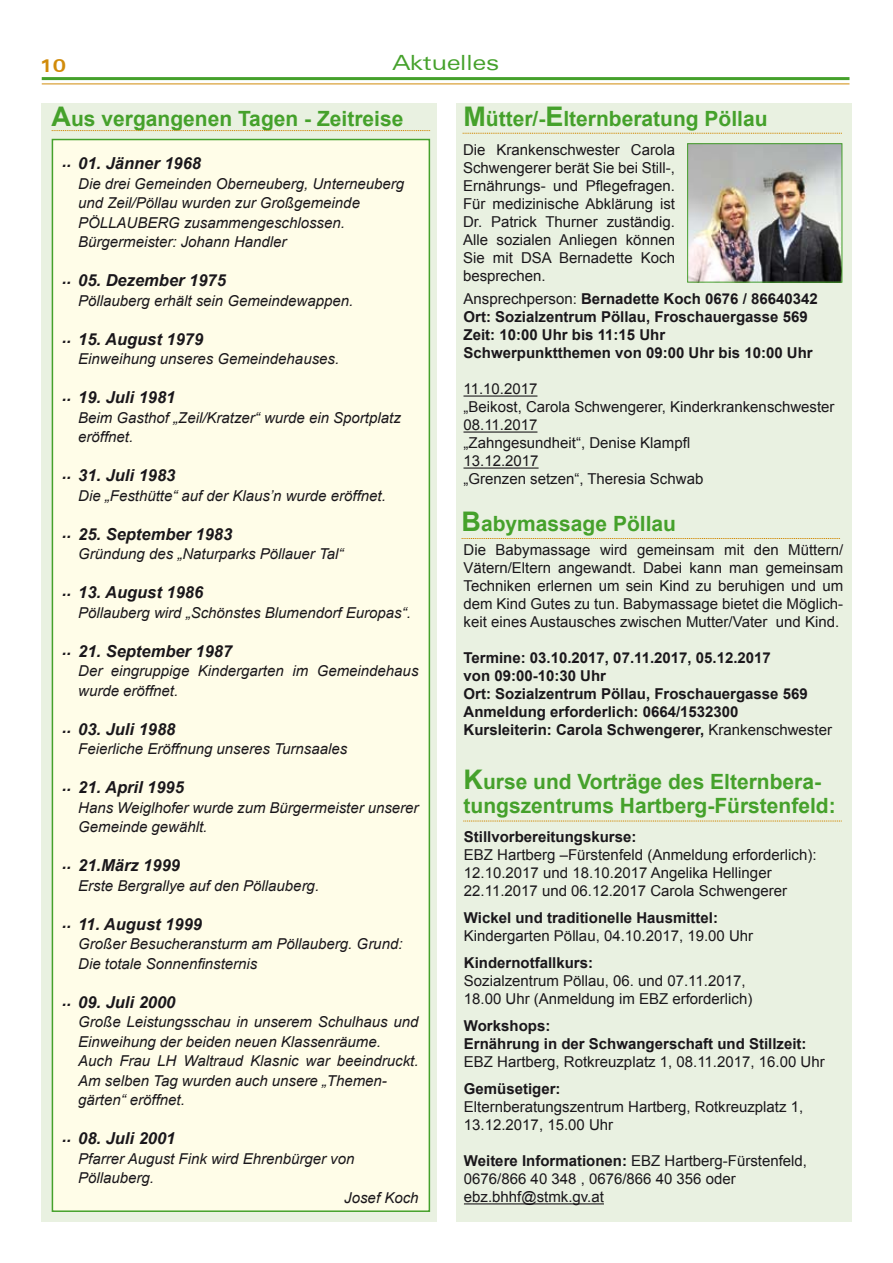
<style>
.page{position:relative;width:893px;height:1263px;background:#fff}
.page>*{position:absolute;margin:0;border:0;box-sizing:border-box;transform-origin:0 0}
.t1{font:700 21px/24px "Arial";color:#45a12b}
.t2{font:expanded 21px "Zurich BT";color:#45a12b}
.t3{font:700 expanded 18px "Zurich BT";color:#d18b0a}
.t4{font:italic 700 16.5px "Arial";color:#1a171b}
.t5{font:15px/18px "Arial";color:#1a171b}
.t6{font:italic 15px/19.5px "Arial";color:#1a171b}
.t7{font:700 15px/18px "Arial";color:#1a171b}
.s1{font-size:27px}
.s2{font-weight:400}
.s3{font-weight:700}
</style>
<div class="page">
<div style="left:41px;top:103px;width:396px;height:1119px;background:#e9f1e1"></div>
<div style="left:456px;top:103px;width:395px;height:1118px;background:#e9f1e1"></div>
<hr style="left:42px;top:84px;width:807px;height:1px;background:#d18b0a">
<hr style="left:42px;top:77px;width:807px;height:3px;background:#45a12b">
<div style="left:52px;top:139px;width:378px;height:1073px;background:#fffde8;border:2px solid #45a12b"></div>
<svg style="left:52px;top:130px;width:378px;height:1px"></svg>
<svg style="left:463px;top:821px;width:379px;height:1px"></svg>
<svg style="left:462px;top:538px;width:378px;height:1px"></svg>
<svg style="left:463px;top:133px;width:379px;height:1px"></svg>
<hr style="left:464px;top:1203px;width:140px;height:1px;background:#1a171b">
<hr style="left:463px;top:395px;width:74px;height:2px;background:#1a171b">
<hr style="left:463px;top:431px;width:74px;height:2px;background:#1a171b">
<hr style="left:463px;top:467px;width:76px;height:2px;background:#1a171b">
<img style="left:689px;top:145px;width:151px;height:135px">
<div style="left:687px;top:143px;width:155px;height:139px;border:1px solid #45a12b"></div>
<p class="t3" style="left:39px;top:55px;width:28px">10</p>
<h1 class="t2" style="left:392px;top:50px;width:108px">Aktuelles</h1>
<h1 class="t1" style="left:52px;top:107px;width:353px"><span class="s1">A</span>us vergangenen Tagen - Zeitreise</h1>
<h1 class="t1" style="left:463px;top:107px;width:306px"><span class="s1">M</span>ütter/-<span class="s1">E</span>lternberatung Pöllau</h1>
<p class="t4" style="left:78px;top:153px;width:124px">01. Jänner 1968</p>
<p class="t6" style="left:78px;top:174px;width:327px">Die drei Gemeinden Oberneuberg, Unterneuberg und Zeil/Pöllau wurden zur Großgemeinde PÖLLAUBERG zusammengeschlossen.<br>Bürgermeister: Johann Handler</p>
<p class="t4" style="left:78px;top:270px;width:149px">05. Dezember 1975</p>
<p class="t6" style="left:78px;top:291px;width:277px">Pöllauberg erhält sein Gemeindewappen.</p>
<p class="t4" style="left:78px;top:328px;width:127px">15. August 1979</p>
<p class="t6" style="left:78px;top:350px;width:262px">Einweihung unseres Gemeindehauses.</p>
<p class="t4" style="left:78px;top:387px;width:99px">19. Juli 1981</p>
<p class="t6" style="left:78px;top:408px;width:324px">Beim Gasthof „Zeil/Kratzer“ wurde ein Sportplatz eröffnet.</p>
<p class="t4" style="left:78px;top:465px;width:99px">31. Juli 1983</p>
<p class="t6" style="left:78px;top:486px;width:309px">Die „Festhütte“ auf der Klaus’n wurde eröffnet.</p>
<p class="t4" style="left:78px;top:523px;width:156px">25. September 1983</p>
<p class="t6" style="left:78px;top:545px;width:267px">Gründung des „Naturparks Pöllauer Tal“</p>
<p class="t4" style="left:78px;top:582px;width:127px">13. August 1986</p>
<p class="t6" style="left:78px;top:603px;width:334px">Pöllauberg wird „Schönstes Blumendorf Europas“.</p>
<p class="t4" style="left:78px;top:640px;width:156px">21. September 1987</p>
<p class="t6" style="left:78px;top:662px;width:342px">Der eingruppige Kindergarten im Gemeindehaus wurde eröffnet.</p>
<p class="t4" style="left:78px;top:718px;width:99px">03. Juli 1988</p>
<p class="t6" style="left:78px;top:740px;width:271px">Feierliche Eröffnung unseres Turnsaales</p>
<p class="t4" style="left:78px;top:777px;width:107px">21. April 1995</p>
<p class="t6" style="left:78px;top:798px;width:342px">Hans Weiglhofer wurde zum Bürgermeister unserer<br>Gemeinde gewählt.</p>
<p class="t4" style="left:78px;top:855px;width:103px">21.März 1999</p>
<p class="t6" style="left:78px;top:876px;width:242px">Erste Bergrallye auf den Pöllauberg.</p>
<p class="t4" style="left:78px;top:913px;width:125px">11. August 1999</p>
<p class="t6" style="left:78px;top:935px;width:326px">Großer Besucheransturm am Pöllauberg. Grund:<br>Die totale Sonnenfinsternis</p>
<p class="t4" style="left:78px;top:991px;width:99px">09. Juli 2000</p>
<p class="t6" style="left:78px;top:1013px;width:342px">Große Leistungsschau in unserem Schulhaus und Einweihung der beiden neuen Klassenräume.<br>Auch Frau LH Waltraud Klasnic war beeindruckt.<br>Am selben Tag wurden auch unsere „Themen&shy;gärten“ eröffnet.</p>
<p class="t4" style="left:78px;top:1128px;width:99px">08. Juli 2001</p>
<p class="t6" style="left:78px;top:1149px;width:278px">Pfarrer August Fink wird Ehrenbürger von</p>
<p class="t6" style="left:78px;top:1169px;width:77px">Pöllauberg.</p>
<p class="t6" style="left:344px;top:1188px;width:76px">Josef Koch</p>
<p class="t4" style="left:62px;top:150px;width:11px">..</p>
<p class="t4" style="left:62px;top:267px;width:11px">..</p>
<p class="t4" style="left:62px;top:326px;width:11px">..</p>
<p class="t4" style="left:62px;top:384px;width:11px">..</p>
<p class="t4" style="left:62px;top:462px;width:11px">..</p>
<p class="t4" style="left:62px;top:521px;width:11px">..</p>
<p class="t4" style="left:62px;top:579px;width:11px">..</p>
<p class="t4" style="left:62px;top:638px;width:11px">..</p>
<p class="t4" style="left:62px;top:716px;width:11px">..</p>
<p class="t4" style="left:62px;top:774px;width:11px">..</p>
<p class="t4" style="left:62px;top:852px;width:11px">..</p>
<p class="t4" style="left:62px;top:911px;width:11px">..</p>
<p class="t4" style="left:62px;top:989px;width:11px">..</p>
<p class="t4" style="left:62px;top:1125px;width:11px">..</p>
<p class="t5" style="left:463px;top:140px;width:213px;text-align:justify">Die Krankenschwester Carola Schwengerer berät Sie bei Still-, Ernährungs- und Pflegefragen.<br>Für medizinische Abklärung ist Dr. Patrick Thurner zuständig.<br>Alle sozialen Anliegen können Sie mit DSA Bernadette Koch besprechen.</p>
<p class="t7" style="left:463px;top:291px;width:356px"><span class="s2">Ansprechperson:</span> Bernadette Koch 0676 / 86640342<br>Ort: Sozialzentrum Pöllau, Froschauergasse 569<br>Zeit: 10:00 Uhr bis 11:15 Uhr<br>Schwerpunktthemen von 09:00 Uhr bis 10:00 Uhr</p>
<p class="t5" style="left:463px;top:380px;width:372px">11.10.2017<br>„Beikost, Carola Schwengerer, Kinderkrankenschwester<br>08.11.2017<br>„Zahngesundheit“, Denise Klampfl<br>13.12.2017<br>„Grenzen setzen“, Theresia Schwab</p>
<h1 class="t1" style="left:462px;top:513px;width:216px"><span class="s1">B</span>abymassage Pöllau</h1>
<p class="t5" style="left:463px;top:541px;width:381px;text-align:justify">Die Babymassage wird gemeinsam mit den Müttern/ Vätern/Eltern angewandt. Dabei kann man gemeinsam Techniken erlernen um sein Kind zu beruhigen und um dem Kind Gutes zu tun. Babymassage bietet die Möglich&shy;keit eines Austausches zwischen Mutter/Vater und Kind.</p>
<p class="t7" style="left:463px;top:649px;width:370px">Termine: 03.10.2017, 07.11.2017, 05.12.2017<br>von 09:00-10:30 Uhr<br>Ort: Sozialzentrum Pöllau, Froschauergasse 569<br>Anmeldung erforderlich: 0664/1532300<br>Kursleiterin: Carola Schwengerer, <span class="s2">Krankenschwester</span></p>
<h1 class="t1" style="left:463px;top:770px;width:374px"><span class="s1">K</span>urse und Vorträge des Elternbera&shy;tungszentrums Hartberg-Fürstenfeld:</h1>
<p class="t7" style="left:464px;top:828px;width:174px">Stillvorbereitungskurse:</p>
<p class="t5" style="left:464px;top:846px;width:354px">EBZ Hartberg –Fürstenfeld (Anmeldung erforderlich):<br>12.10.2017 und 18.10.2017 Angelika Hellinger<br>22.11.2017 und 06.12.2017 Carola Schwengerer</p>
<p class="t7" style="left:464px;top:909px;width:256px">Wickel und traditionelle Hausmittel:</p>
<p class="t5" style="left:464px;top:927px;width:291px">Kindergarten Pöllau, 04.10.2017, 19.00 Uhr</p>
<p class="t7" style="left:464px;top:954px;width:131px">Kindernotfallkurs:</p>
<p class="t5" style="left:464px;top:972px;width:290px">Sozialzentrum Pöllau, 06. und 07.11.2017,<br>18.00 Uhr (Anmeldung im EBZ erforderlich)</p>
<p class="t7" style="left:464px;top:1017px;width:344px">Workshops:<br>Ernährung in der Schwangerschaft und Stillzeit:</p>
<p class="t5" style="left:464px;top:1053px;width:362px">EBZ Hartberg, Rotkreuzplatz 1, 08.11.2017, 16.00 Uhr</p>
<p class="t7" style="left:464px;top:1080px;width:98px">Gemüsetiger:</p>
<p class="t5" style="left:464px;top:1098px;width:341px">Elternberatungszentrum Hartberg, Rotkreuzplatz 1,<br>13.12.2017, 15.00 Uhr</p>
<p class="t5" style="left:464px;top:1152px;width:345px"><span class="s3">Weitere Informationen:</span> EBZ Hartberg-Fürstenfeld,<br>0676/866 40 348 , 0676/866 40 356 oder ebz.bhhf@stmk.gv.at</p>
</div>
